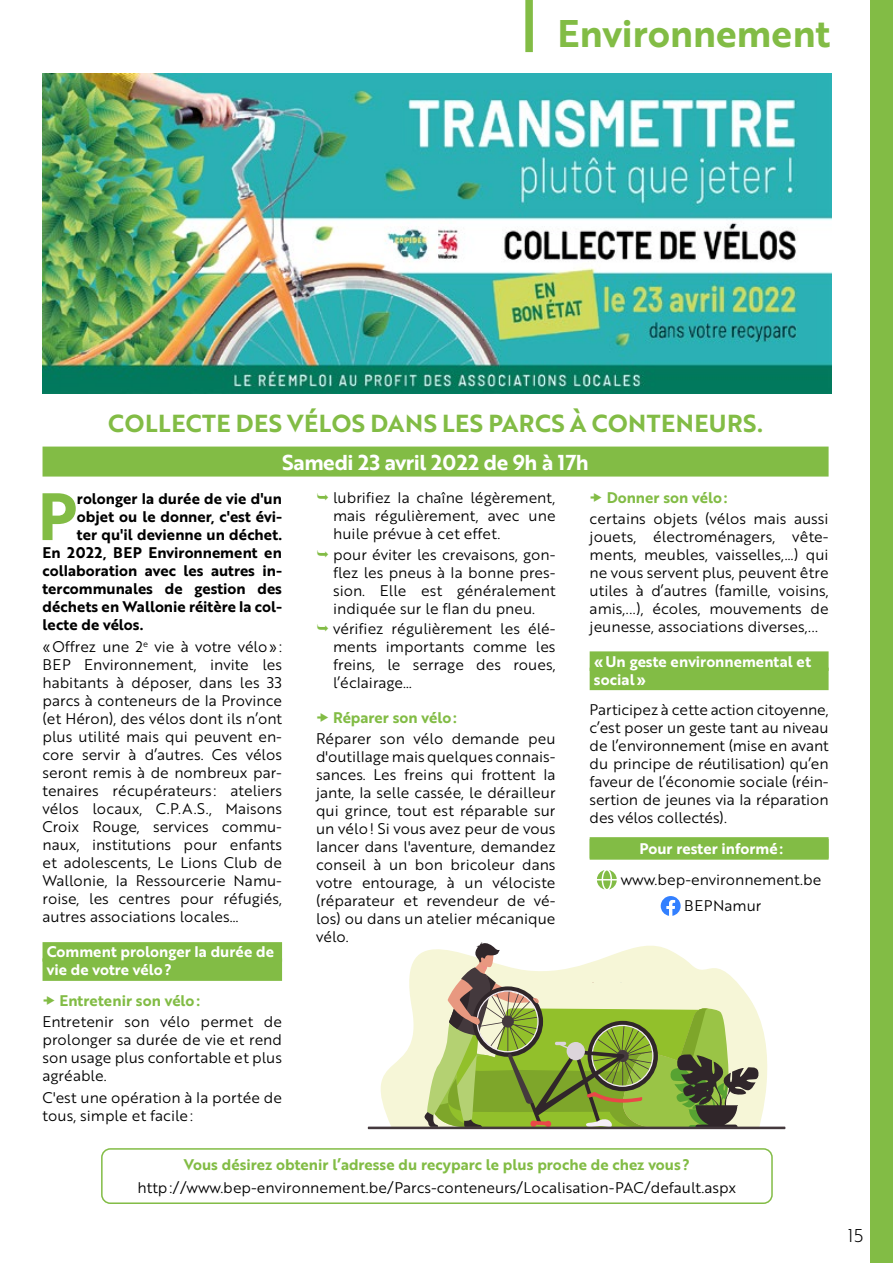
<style>
.page{position:relative;width:893px;height:1263px;background:#fff}
.page>*{position:absolute;margin:0;border:0;box-sizing:border-box;transform-origin:0 0}
.t1{font:64.95px "Brother 1816 Bold";color:#82bc45}
.t2{font:37.5px "Brother 1816 Bold";color:#82bc45}
.t3{font:24px "Brother 1816 Bold";letter-spacing:.02em;color:#82bc45}
.t4{font:21px "Brother 1816 Bold";letter-spacing:-.02em;color:#fff}
.t5{font:18px "Brother 1816 Light";color:#000}
.t6{font:15px/18px "Brother 1816 Book";color:#000;text-align:justify}
.t7{font:15px "Brother 1816 Bold";color:#000}
.t8{font:15px "Brother 1816 Bold";color:#82bc45}
.t9{font:15px/18px "Brother 1816 Bold";color:#fff}
</style>
<div class="page">
<img style="left:43px;top:73px;width:788px;height:320px">
<svg style="left:380px;top:952px;width:388px;height:174px"></svg>
<svg style="left:424px;top:942px;width:335px;height:184px;background:#b2c080"></svg>
<hr style="left:368px;top:1126px;width:417px;height:3px;background:#44393d">
<div style="left:43px;top:447px;width:786px;height:30px;background:#82bc45"></div>
<div style="left:43px;top:942px;width:239px;height:20px;background:#82bc45"></div>
<div style="left:43px;top:958px;width:239px;height:23px;background:#82bc45"></div>
<div style="left:590px;top:651px;width:239px;height:20px;background:#82bc45"></div>
<div style="left:590px;top:668px;width:239px;height:22px;background:#82bc45"></div>
<div style="left:590px;top:837px;width:239px;height:23px;background:#82bc45"></div>
<svg style="left:597px;top:870px;width:20px;height:19px"></svg>
<svg style="left:661px;top:896px;width:20px;height:20px"></svg>
<div style="left:101px;top:1148px;width:672px;height:56px;border:2px solid #82bc45;border-radius:9px"></div>
<div style="left:871px;top:0;width:22px;height:1263px;background:#82bc45"></div>
<div style="left:525px;top:0;width:8px;height:52px;background:#82bc45"></div>
<h2 class="t2" style="left:558px;top:5px;width:274px">Environnement</h2>
<h3 class="t3" style="left:108px;top:405px;width:656px">COLLECTE DES VÉLOS DANS LES PARCS À CONTENEURS.</h3>
<h3 class="t4" style="left:282px;top:446px;width:308px">Samedi 23 avril 2022 de 9h à 17h</h3>
<h1 class="t1" style="left:37px;top:467px;width:41px">P</h1>
<p class="t7" style="left:77px;top:487px;width:207px">rolonger la durée de vie d'un</p>
<p class="t7" style="left:77px;top:505px;width:207px">objet ou le donner, c'est évi-</p>
<p class="t7" style="left:77px;top:523px;width:207px">ter qu'il devienne un déchet.</p>
<p class="t7" style="left:43px;top:541px;width:241px">En 2022, BEP Environnement en</p>
<p class="t7" style="left:43px;top:559px;width:241px">collaboration avec les autres in-</p>
<p class="t7" style="left:43px;top:577px;width:241px">tercommunales de gestion des</p>
<p class="t7" style="left:43px;top:595px;width:241px">déchets en Wallonie réitère la col-</p>
<p class="t7" style="left:43px;top:613px;width:102px">lecte de vélos.</p>
<p class="t6" style="left:43px;top:637px;width:241px">«Offrez une 2<sup>e</sup> vie à votre vélo»:<br>BEP Environnement, invite les habitants à déposer, dans les 33 parcs à conteneurs de la Province (et Héron), des vélos dont ils n’ont plus utilité mais qui peuvent en&shy;core servir à d’autres. Ces vélos seront remis à de nombreux par&shy;tenaires récupérateurs : ateliers vélos locaux, C.P.A.S., Maisons Croix Rouge, services commu&shy;naux, institutions pour enfants et adolescents, Le Lions Club de Wallonie, la Ressourcerie Namu&shy;roise, les centres pour réfugiés, autres associations locales…</p>
<p class="t9" style="left:47px;top:942px;width:229px">Comment prolonger la durée de vie de votre vélo?</p>
<p class="t8" style="left:60px;top:989px;width:142px">Entretenir son vélo:</p>
<p class="t6" style="left:43px;top:1012px;width:241px">Entretenir son vélo permet de prolonger sa durée de vie et rend son usage plus confortable et plus agréable.</p>
<p class="t6" style="left:43px;top:1088px;width:241px">C'est une opération à la portée de tous, simple et facile:</p>
<p class="t6" style="left:333px;top:488px;width:224px">lubrifiez la chaîne légèrement, mais régulièrement, avec une huile prévue à cet effet.</p>
<p class="t6" style="left:333px;top:545px;width:224px">pour éviter les crevaisons, gon&shy;flez les pneus à la bonne pres&shy;sion. Elle est généralement indiquée sur le flan du pneu.</p>
<p class="t6" style="left:333px;top:619px;width:224px">vérifiez régulièrement les élé&shy;ments importants comme les freins, le serrage des roues, l’éclairage…</p>
<p class="t8" style="left:333px;top:706px;width:125px">Réparer son vélo:</p>
<p class="t6" style="left:316px;top:729px;width:241px">Réparer son vélo demande peu d'outillage mais quelques connais&shy;sances. Les freins qui frottent la jante, la selle cassée, le dérailleur qui grince, tout est réparable sur un vélo! Si vous avez peur de vous lancer dans l'aventure, demandez conseil à un bon bricoleur dans votre entourage, à un vélociste (réparateur et revendeur de vé&shy;los) ou dans un atelier mécanique vélo.</p>
<p class="t8" style="left:607px;top:486px;width:122px">Donner son vélo:</p>
<p class="t6" style="left:590px;top:509px;width:240px">certains objets (vélos mais aussi jouets, électroménagers, vête&shy;ments, meubles, vaisselles,…) qui ne vous servent plus, peuvent être utiles à d’autres (famille, voisins, amis,...), écoles, mouvements de jeunesse, associations diverses,...</p>
<p class="t9" style="left:594px;top:652px;width:219px">«Un geste environnemental et social»</p>
<p class="t6" style="left:590px;top:700px;width:240px">Participez à cette action citoyenne, c’est poser un geste tant au niveau de l’environnement (mise en avant du principe de réutilisation) qu’en faveur de l’économie sociale (réin&shy;sertion de jeunes via la réparation des vélos collectés).</p>
<p class="t9" style="left:639px;top:839px;width:145px">Pour rester informé:</p>
<p class="t6" style="left:621px;top:866px;width:202px;line-height:26.5px;text-align:center">www.bep-environnement.be<br>BEPNamur</p>
<p class="t8" style="left:184px;top:1153px;width:507px">Vous désirez obtenir l’adresse du recyparc le plus proche de chez vous ?</p>
<p class="t6" style="left:137px;top:1177px;width:600px">http://www.bep-environnement.be/Parcs-conteneurs/Localisation-PAC/default.aspx</p>
<p class="t5" style="left:848px;top:1222px;width:17px">15</p>
</div>
